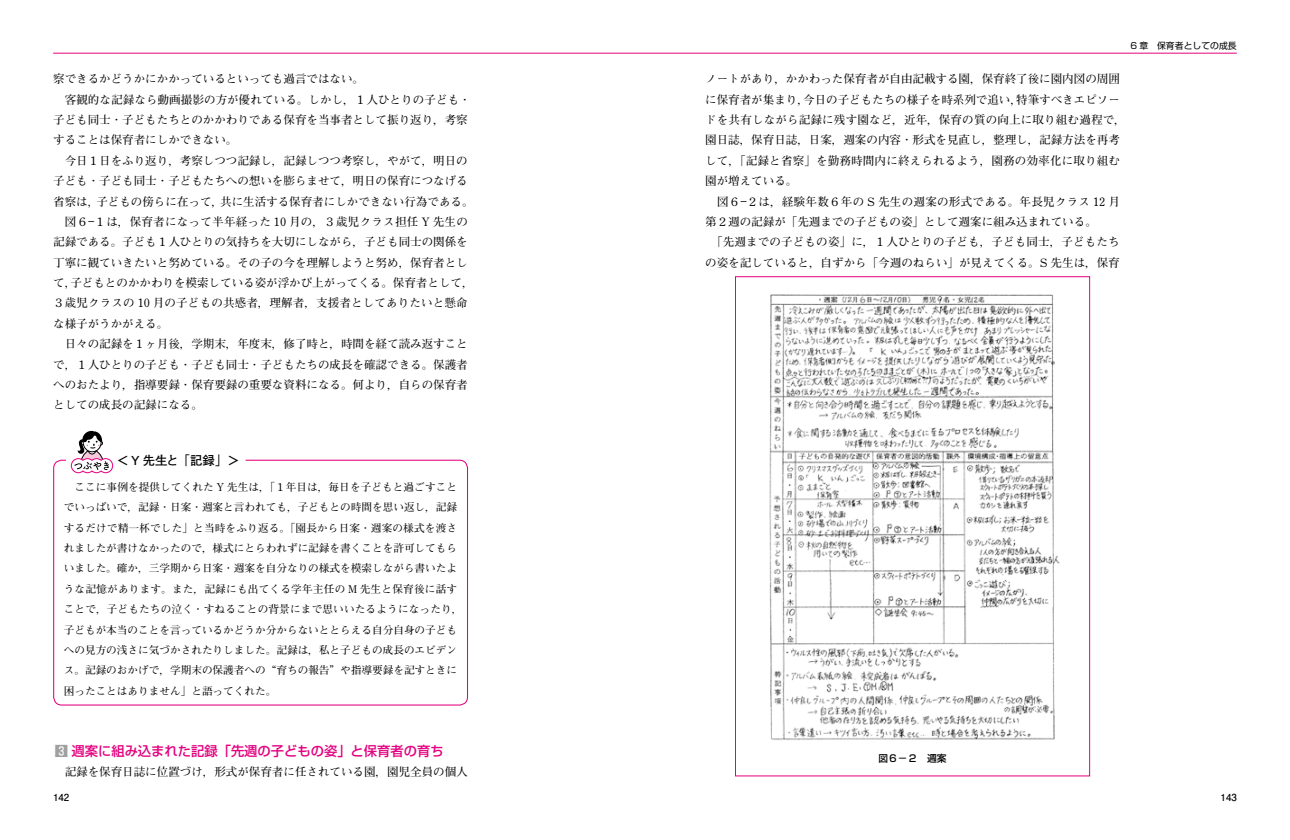
<style>
.page{position:relative;width:1290px;height:840px;background:#fff}
.page>*{position:absolute;margin:0;border:0;box-sizing:border-box;transform-origin:0 0}
.t1{font:500 13.25px "Shin Go Pro";color:#e4007f}
.t2{font:700 12.38px "Futo Go B101 Pro";color:#000}
.t3{font:700 11.5px/20.4px "Futo Min A101 Pro";color:#000}
.t4{font:700 10.62px/20.4px "Futo Min A101 Pro";color:#000}
.t5{font:500 9.75px "Shin Go Pro";color:#000}
.t6{font:700 9.75px "Futo Go B101 Pro";color:#000}
.t7{font:8.88px "Shin Go Pro";color:#000}
.s1{color:#9fa0a0}
</style>
<div class="page">
<hr style="left:53px;top:53px;width:592px;height:1px;background:#e4007f">
<div style="left:53px;top:460px;width:415px;height:245px;border:1px solid #e4007f;border-radius:8px"></div>
<div style="left:66px;top:455px;width:54px;height:11px;background:#fff"></div>
<svg style="left:70px;top:430px;width:44px;height:44px"></svg>
<div style="left:117px;top:448px;width:129px;height:18px;background:#fff"></div>
<hr style="left:645px;top:53px;width:592px;height:1px;background:#e4007f">
<img style="left:769px;top:294px;width:291px;height:447px">
<p class="t3" style="left:53px;top:67px;width:422px">察できるかどうかにかかっているといっても過言ではない。<br>　客観的な記録なら動画撮影の方が優れている。しかし，１人ひとりの子ども・子ども同士・子どもたちとのかかわりである保育を当事者として振り返り，考察することは保育者にしかできない。<br>　今日１日をふり返り，考察しつつ記録し，記録しつつ考察し，やがて，明日の子ども・子ども同士・子どもたちへの想いを膨らませて，明日の保育につなげる省察は，子どもの傍らに在って，共に生活する保育者にしかできない行為である。　図６―１は，保育者になって半年経った 10 月の，３歳児クラス担任 Y 先生の記録である。子ども１人ひとりの気持ちを大切にしながら，子ども同士の関係を丁寧に観ていきたいと努めている。その子の今を理解しようと努め，保育者として，子どもとのかかわりを模索している姿が浮かび上がってくる。保育者として，３歳児クラスの 10 月の子どもの共感者，理解者，支援者としてありたいと懸命な様子がうかがえる。<br>　日々の記録を１ヶ月後，学期末，年度末，修了時と，時間を経て読み返すことで，１人ひとりの子ども・子ども同士・子どもたちの成長を確認できる。保護者へのおたより，指導要録・保育要録の重要な資料になる。何より，自らの保育者としての成長の記録になる。</p>
<p class="t2" style="left:117px;top:450px;width:124px">＜ Y 先生と「記録」＞</p>
<p class="t4" style="left:64px;top:475px;width:400px">　ここに事例を提供してくれた Y 先生は，「１年目は，毎日を子どもと過ごすことでいっぱいで，記録・日案・週案と言われても，子どもとの時間を思い返し，記録するだけで精一杯でした」と当時をふり返る。「園長から日案・週案の様式を渡されましたが書けなかったので，様式にとらわれずに記録を書くことを許可してもらいました。確か，三学期から日案・週案を自分なりの様式を模索しながら書いたような記憶があります。また，記録にも出てくる学年主任の M 先生と保育後に話すことで，子どもたちの泣く・すねることの背景にまで思いいたるようになったり，子どもが本当のことを言っているかどうか分からないととらえる自分自身の子どもへの見方の浅さに気づかされたりしました。記録は，私と子どもの成長のエビデンス。記録のおかげで，学期末の保護者への“育ちの報告”や指導要録を記すときに困ったことはありません」と語ってくれた。</p>
<p class="t1" style="left:55px;top:740px;width:390px"><span class="s1">3</span> 週案に組み込まれた記録「先週の子どもの姿」と保育者の育ち</p>
<p class="t3" style="left:53px;top:760px;width:416px">　記録を保育日誌に位置づけ，形式が保育者に任されている園，園児全員の個人</p>
<p class="t6" style="left:53px;top:789px;width:18px">142</p>
<p class="t3" style="left:705px;top:67px;width:422px">ノートがあり，かかわった保育者が自由記載する園，保育終了後に園内図の周囲に保育者が集まり，今日の子どもたちの様子を時系列で追い，特筆すべきエピソードを共有しながら記録に残す園など，近年，保育の質の向上に取り組む過程で，園日誌，保育日誌，日案，週案の内容・形式を見直し，整理し，記録方法を再考して，「記録と省察」を勤務時間内に終えられるよう，園務の効率化に取り組む園が増えている。<br>　図６―２は，経験年数６年の S 先生の週案の形式である。年長児クラス 12 月第２週の記録が「先週までの子どもの姿」として週案に組み込まれている。<br>　「先週までの子どもの姿」に，１人ひとりの子ども，子ども同士，子どもたちの姿を記していると，自ずから「今週のねらい」が見えてくる。S 先生は，保育</p>
<p class="t7" style="left:1130px;top:38px;width:108px">6 章　保育者としての成長</p>
<p class="t5" style="left:878px;top:750px;width:70px">図６−２　週案</p>
<p class="t6" style="left:1220px;top:789px;width:18px">143</p>
</div>
